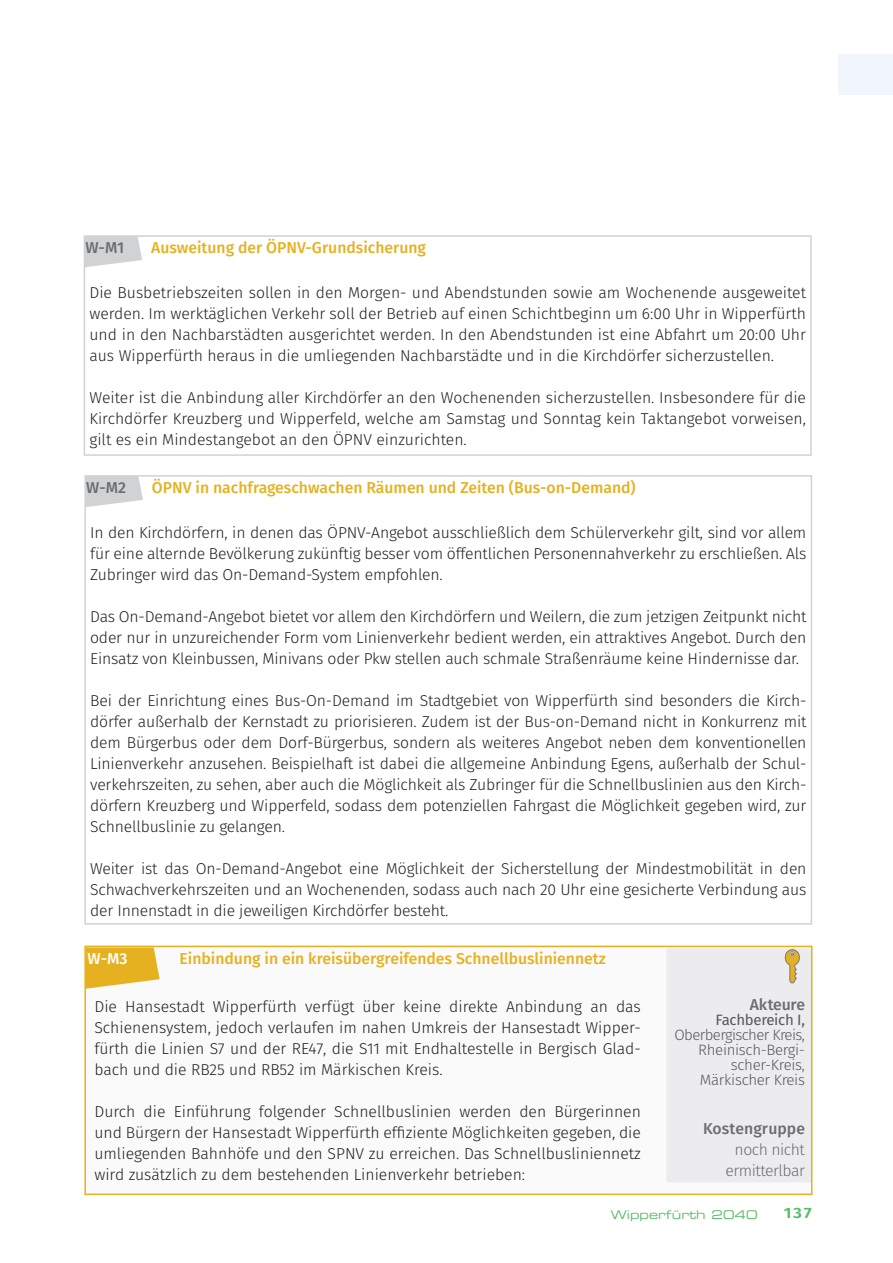
<style>
.page{position:relative;width:893px;height:1263px;background:#fff}
.page>*{position:absolute;margin:0;border:0;box-sizing:border-box;transform-origin:0 0}
.t1{font:300 15.75px/21px "Fira Sans";letter-spacing:-.01em;color:#231f20;text-align:justify}
.t2{font:500 15.75px "Fira Sans";color:#e6b120}
.t3{font:500 15.75px "Fira Sans";color:#6c6d70}
.t4{font:300 15.75px/21px "Fira Sans";color:#6c6d70;text-align:center}
.t5{font:500 15.75px "Fira Sans";color:#fff}
.t6{font:300 15px/15px "Fira Sans";letter-spacing:-.02em;color:#57585a;text-align:right}
.t7{font:15px "Fira Sans";color:#57585a}
.t8{font:600 15px "Fira Sans";color:#59bc68;scale:1.15 1}
.t9{font:12px "Eurostile Extended Two";color:#59bc68}
</style>
<div class="page">
<div style="left:839px;top:54px;width:54px;height:41px;background:#f0f6fb"></div>
<div style="left:84px;top:235px;width:728px;height:221px;border:2px solid #d1d2d4"></div>
<svg style="left:84px;top:236px;width:58px;height:31px;background:#d7d7d9"></svg>
<div style="left:84px;top:475px;width:728px;height:450px;border:2px solid #d1d2d4"></div>
<svg style="left:85px;top:476px;width:58px;height:31px;background:#d7d8da"></svg>
<div style="left:85px;top:946px;width:727px;height:248px;background:#fafafa"></div>
<div style="left:84px;top:946px;width:728px;height:249px;border:2px solid #e6b120"></div>
<svg style="left:85px;top:947px;width:75px;height:42px;background:#e9bc43"></svg>
<div style="left:666px;top:948px;width:145px;height:234px;background:#ececee"></div>
<p class="t3" style="left:85px;top:235px;width:40px">W-M1</p>
<p class="t2" style="left:151px;top:235px;width:276px">Ausweitung der ÖPNV-Grundsicherung</p>
<p class="t1" style="left:89px;top:282px;width:718px">Die Busbetriebszeiten sollen in den Morgen- und Abendstunden sowie am Wochenende ausgeweitet werden. Im werktäglichen Verkehr soll der Betrieb auf einen Schichtbeginn um 6:00 Uhr in Wipperfürth und in den Nachbarstädten ausgerichtet werden. In den Abendstunden ist eine Abfahrt um 20:00 Uhr aus Wipperfürth heraus in die umliegenden Nachbarstädte und in die Kirchdörfer sicherzustellen.</p>
<p class="t1" style="left:89px;top:387px;width:718px">Weiter ist die Anbindung aller Kirchdörfer an den Wochenenden sicherzustellen. Insbesondere für die Kirchdörfer Kreuzberg und Wipperfeld, welche am Samstag und Sonntag kein Taktangebot vorweisen, gilt es ein Mindestangebot an den ÖPNV einzurichten.</p>
<p class="t3" style="left:86px;top:475px;width:41px">W-M2</p>
<p class="t2" style="left:152px;top:475px;width:485px">ÖPNV in nachfrageschwachen Räumen und Zeiten (Bus-on-Demand)</p>
<p class="t1" style="left:90px;top:522px;width:718px">In den Kirchdörfern, in denen das ÖPNV-Angebot ausschließlich dem Schülerverkehr gilt, sind vor allem für eine alternde Bevölkerung zukünftig besser vom öffentlichen Personennahverkehr zu erschließen. Als Zubringer wird das On-Demand-System empfohlen.</p>
<p class="t1" style="left:90px;top:606px;width:718px">Das On-Demand-Angebot bietet vor allem den Kirchdörfern und Weilern, die zum jetzigen Zeitpunkt nicht oder nur in unzureichender Form vom Linienverkehr bedient werden, ein attraktives Angebot. Durch den Einsatz von Kleinbussen, Minivans oder Pkw stellen auch schmale Straßenräume keine Hindernisse dar.</p>
<p class="t1" style="left:90px;top:690px;width:718px">Bei der Einrichtung eines Bus-On-Demand im Stadtgebiet von Wipperfürth sind besonders die Kirch&shy;dörfer außerhalb der Kernstadt zu priorisieren. Zudem ist der Bus-on-Demand nicht in Konkurrenz mit dem Bürgerbus oder dem Dorf-Bürgerbus, sondern als weiteres Angebot neben dem konventionellen Linienverkehr anzusehen. Beispielhaft ist dabei die allgemeine Anbindung Egens, außerhalb der Schul&shy;verkehrszeiten, zu sehen, aber auch die Möglichkeit als Zubringer für die Schnellbuslinien aus den Kirch&shy;dörfern Kreuzberg und Wipperfeld, sodass dem potenziellen Fahrgast die Möglichkeit gegeben wird, zur Schnellbuslinie zu gelangen.</p>
<p class="t1" style="left:90px;top:857px;width:718px">Weiter ist das On-Demand-Angebot eine Möglichkeit der Sicherstellung der Mindestmobilität in den Schwachverkehrszeiten und an Wochenenden, sodass auch nach 20 Uhr eine gesicherte Verbindung aus der Innenstadt in die jeweiligen Kirchdörfer besteht.</p>
<p class="t5" style="left:88px;top:946px;width:41px">W-M3</p>
<p class="t2" style="left:180px;top:946px;width:428px">Einbindung in ein kreisübergreifendes Schnellbusliniennetz</p>
<p class="t1" style="left:94px;top:996px;width:548px">Die Hansestadt Wipperfürth verfügt über keine direkte Anbindung an das Schienensystem, jedoch verlaufen im nahen Umkreis der Hansestadt Wipper&shy;fürth die Linien S7 und der RE47, die S11 mit Endhaltestelle in Bergisch Glad&shy;bach und die RB25 und RB52 im Märkischen Kreis.</p>
<p class="t1" style="left:94px;top:1101px;width:548px">Durch die Einführung folgender Schnellbuslinien werden den Bürgerinnen und Bürgern der Hansestadt Wipperfürth effiziente Möglichkeiten gegeben, die umliegenden Bahnhöfe und den SPNV zu erreichen. Das Schnellbusliniennetz wird zusätzlich zu dem bestehenden Linienverkehr betrieben:</p>
<p class="t3" style="left:750px;top:992px;width:57px">Akteure</p>
<p class="t7" style="left:715px;top:1009px;width:91px">Fachbereich I,</p>
<p class="t6" style="left:674px;top:1027px;width:132px">Oberbergischer Kreis,<br>Rheinisch-Bergi&shy;scher-Kreis,<br>Märkischer Kreis</p>
<p class="t3" style="left:703px;top:1116px;width:103px">Kostengruppe</p>
<p class="t4" style="left:725px;top:1139px;width:81px">noch nicht ermitterlbar</p>
<p class="t9" style="left:611px;top:1206px;width:148px">Wipperfürth 2040</p>
<p class="t8" style="left:784px;top:1201px;width:26px">137</p>
</div>
